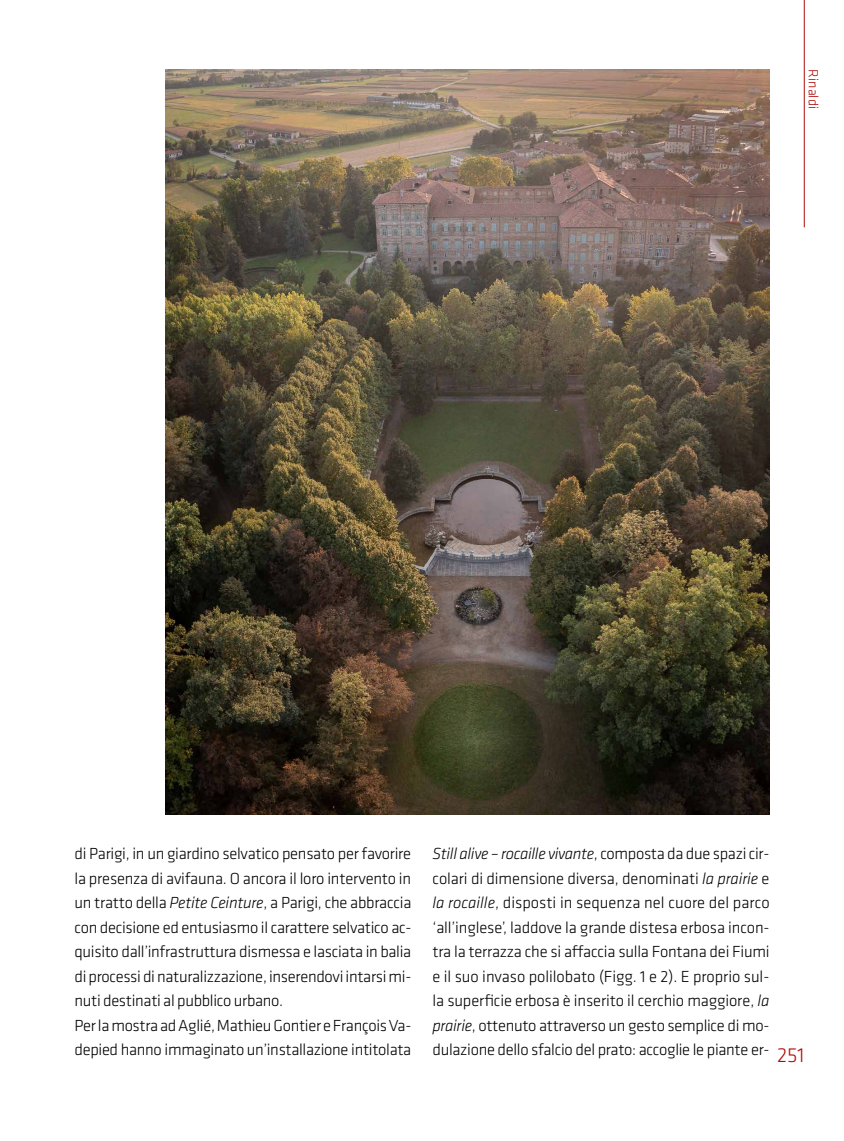
<style>
.page{position:relative;width:844px;height:1141px;background:#fff}
.page>*{position:absolute;margin:0;border:0;box-sizing:border-box;transform-origin:0 0}
.t1{font:300 21px "Klavika";color:#ae0f0a}
.t2{font:300 16.62px/24.5px "Klavika";letter-spacing:-.02em;color:#000}
.t3{font:300 14px "Klavika";color:#ae0f0a}
.s1{font-style:italic}
</style>
<div class="page">
<hr style="left:803px;top:0;width:1px;height:227px;background:#ae0f0a">
<img style="left:165px;top:69px;width:604px;height:745px">
<p class="t3" style="left:820px;top:69px;width:41px;rotate:90deg">Rinaldi</p>
<p class="t2" style="left:74px;top:842px;width:338px">di Parigi, in un giardino selvatico pensato per favorire la presenza di avifauna. O ancora il loro intervento in un tratto della <span class="s1">Petite Ceinture</span>, a Parigi, che abbraccia con decisione ed entusiasmo il carattere selvatico ac&shy;quisito dall’infrastruttura dismessa e lasciata in balia di processi di naturalizzazione, inserendovi intarsi mi&shy;nuti destinati al pubblico urbano.<br>Per la mostra ad Aglié, Mathieu Gontier e François Va&shy;depied hanno immaginato un’installazione intitolata</p>
<p class="t2" style="left:432px;top:842px;width:338px;text-align:justify"><span class="s1">Still alive – rocaille vivante</span>, composta da due spazi cir&shy;colari di dimensione diversa, denominati <span class="s1">la prairie</span> e <span class="s1">la rocaille</span>, disposti in sequenza nel cuore del parco ‘all’inglese’, laddove la grande distesa erbosa incon&shy;tra la terrazza che si affaccia sulla Fontana dei Fiumi e il suo invaso polilobato (Figg. 1 e 2). E proprio sul&shy;la superficie erbosa è inserito il cerchio maggiore, <span class="s1">la prairie</span>, ottenuto attraverso un gesto semplice di mo&shy;dulazione dello sfalcio del prato: accoglie le piante er-</p>
<p class="t1" style="left:777px;top:1044px;width:29px">251</p>
</div>
